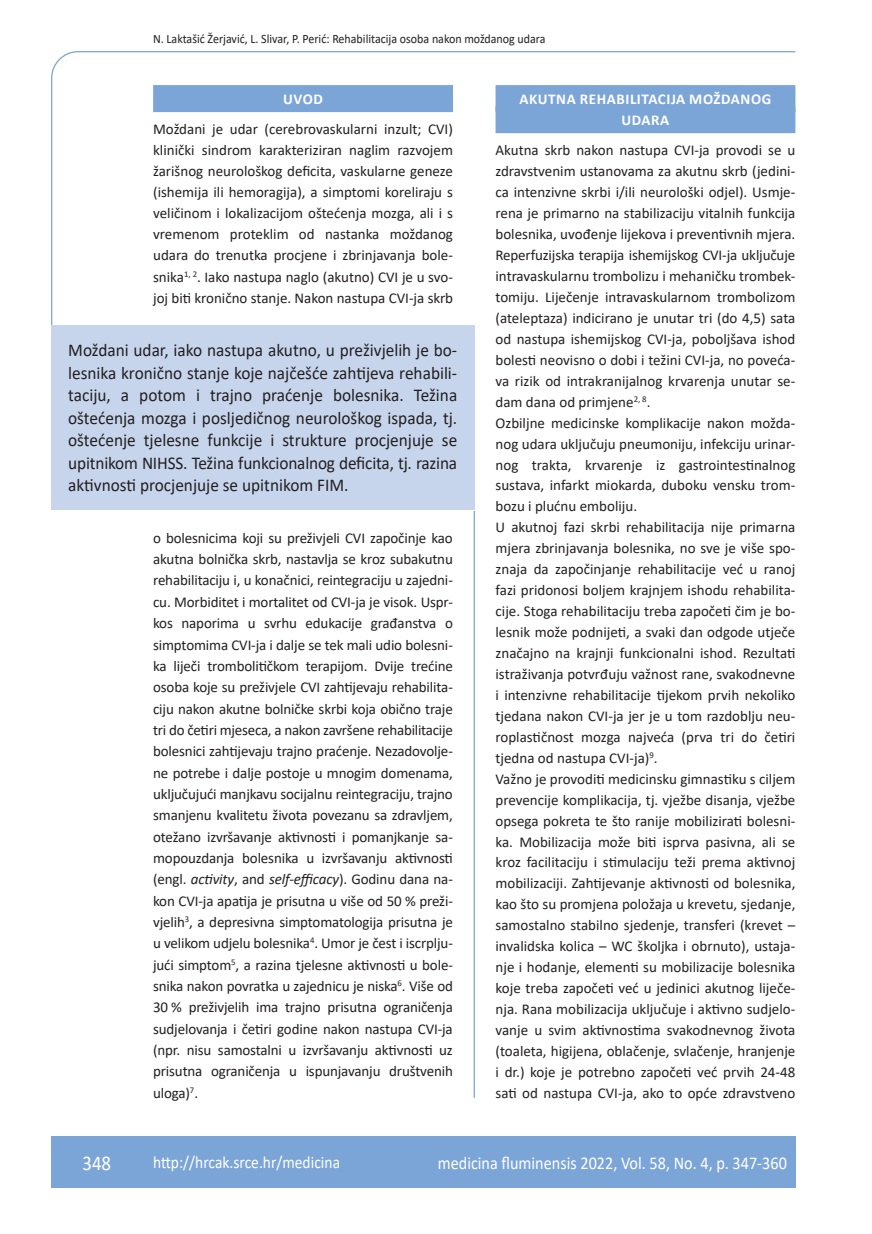
<style>
.page{position:relative;width:872px;height:1234px;background:#fff}
.page>*{position:absolute;margin:0;border:0;box-sizing:border-box;transform-origin:0 0}
.t1{font:21px "Calibri";color:#fff;scale:.9 1}
.t2{font:18px/22.5px "Calibri";color:#231f20;text-align:justify;scale:.96 1}
.t3{font:18px "Calibri";color:#fff;scale:.9 1}
.t4{font:17.25px "Calibri";color:#fff;scale:.9 1}
.t5{font:15px/21px "Calibri";color:#231f20;text-align:justify}
.t6{font:700 15px/21px "Calibri";letter-spacing:.04em;color:#fff;text-align:center}
.t7{font:12.75px "Calibri";color:#231f20;scale:.94 1}
.s1{font-style:italic}
</style>
<div class="page">
<svg style="left:51px;top:51px;width:745px;height:275px"></svg>
<hr style="left:473px;top:511px;width:2px;height:586px;background:#7ca5d7">
<div style="left:51px;top:1135px;width:744px;height:51px;background:#7ca5d7"></div>
<div style="left:153px;top:85px;width:300px;height:27px;background:#7ca5d7"></div>
<div style="left:495px;top:85px;width:300px;height:27px;background:#7ca5d7"></div>
<div style="left:495px;top:106px;width:300px;height:27px;background:#7ca5d7"></div>
<div style="left:51px;top:325px;width:423px;height:185px;background:#c6d5ec"></div>
<p class="t7" style="left:153px;top:29px;width:419px">N. Laktašić Žerjavić, L. Slivar, P. Perić: Rehabilitacija osoba nakon moždanog udara</p>
<p class="t6" style="left:283px;top:88px;width:41px">UVOD</p>
<p class="t5" style="left:153px;top:118px;width:301px">Moždani je udar (cerebrovaskularni inzult; CVI) klinički sindrom karakteriziran naglim razvojem žarišnog neurološkog deficita, vaskularne geneze (ishemija ili hemoragija), a simptomi koreliraju s veličinom i lokalizacijom oštećenja mozga, ali i s vremenom proteklim od nastanka moždanog udara do trenutka procjene i zbrinjavanja bole&shy;snika<sup>1,</sup> <sup>2</sup>. Iako nastupa naglo (akutno) CVI je u svo&shy;joj biti kronično stanje. Nakon nastupa CVI-ja skrb</p>
<p class="t2" style="left:68px;top:338px;width:407px">Moždani udar, iako nastupa akutno, u preživjelih je bo&shy;lesnika kronično stanje koje najčešće zahtijeva rehabili&shy;taciju, a potom i trajno praćenje bolesnika. Težina oštećenja mozga i posljedičnog neurološkog ispada, tj. oštećenje tjelesne funkcije i strukture procjenjuje se upitnikom NIHSS. Težina funkcionalnog deficita, tj. razina aktivnosti procjenjuje se upitnikom FIM.</p>
<p class="t5" style="left:153px;top:526px;width:301px">o bolesnicima koji su preživjeli CVI započinje kao akutna bolnička skrb, nastavlja se kroz subakutnu rehabilitaciju i, u konačnici, reintegraciju u zajedni&shy;cu. Morbiditet i mortalitet od CVI-ja je visok. Uspr&shy;kos naporima u svrhu edukacije građanstva o simptomima CVI-ja i dalje se tek mali udio bolesni&shy;ka liječi trombolitičkom terapijom. Dvije trećine osoba koje su preživjele CVI zahtijevaju rehabilita&shy;ciju nakon akutne bolničke skrbi koja obično traje tri do četiri mjeseca, a nakon završene rehabilitacije bolesnici zahtijevaju trajno praćenje. Nezadovolje&shy;ne potrebe i dalje postoje u mnogim domenama, uključujući manjkavu socijalnu reintegraciju, trajno smanjenu kvalitetu života povezanu sa zdravljem, otežano izvršavanje aktivnosti i pomanjkanje sa&shy;mopouzdanja bolesnika u izvršavanju aktivnosti (engl. <span class="s1">activity</span>, and <span class="s1">self-efficacy</span>). Godinu dana na&shy;kon CVI-ja apatija je prisutna u više od 50 % preži&shy;vjelih<sup>3</sup>, a depresivna simptomatologija prisutna je u velikom udjelu bolesnika<sup>4</sup>. Umor je čest i iscrplju&shy;jući simptom<sup>5</sup>, a razina tjelesne aktivnosti u bole&shy;snika nakon povratka u zajednicu je niska<sup>6</sup>. Više od 30 % preživjelih ima trajno prisutna ograničenja sudjelovanja i četiri godine nakon nastupa CVI-ja (npr. nisu samostalni u izvršavanju aktivnosti uz prisutna ograničenja u ispunjavanju društvenih uloga)<sup>7</sup>.</p>
<p class="t6" style="left:519px;top:88px;width:253px">AKUTNA REHABILITACIJA MOŽDANOG<br>UDARA</p>
<p class="t5" style="left:495px;top:139px;width:301px;text-align:left">Akutna skrb nakon nastupa CVI-ja provodi se u zdravstvenim ustanovama za akutnu skrb (jedini&shy;ca intenzivne skrbi i/ili neurološki odjel). Usmje&shy;rena je primarno na stabilizaciju vitalnih funkcija bolesnika, uvođenje lijekova i preventivnih mjera.<br>Reperfuzijska terapija ishemijskog CVI-ja uključuje intravaskularnu trombolizu i mehaničku trombek&shy;tomiju. Liječenje intravaskularnom trombolizom (ateleptaza) indicirano je unutar tri (do 4,5) sata od nastupa ishemijskog CVI-ja, poboljšava ishod bolesti neovisno o dobi i težini CVI-ja, no poveća&shy;va rizik od intrakranijalnog krvarenja unutar se&shy;dam dana od primjene<sup>2,</sup> <sup>8</sup>.<br>Ozbiljne medicinske komplikacije nakon možda&shy;nog udara uključuju pneumoniju, infekciju urinar&shy;nog trakta, krvarenje iz gastrointestinalnog sustava, infarkt miokarda, duboku vensku trom&shy;bozu i plućnu emboliju.<br>U akutnoj fazi skrbi rehabilitacija nije primarna mjera zbrinjavanja bolesnika, no sve je više spo&shy;znaja da započinjanje rehabilitacije već u ranoj fazi pridonosi boljem krajnjem ishodu rehabilita&shy;cije. Stoga rehabilitaciju treba započeti čim je bo&shy;lesnik može podnijeti, a svaki dan odgode utječe značajno na krajnji funkcionalni ishod. Rezultati istraživanja potvrđuju važnost rane, svakodnevne i intenzivne rehabilitacije tijekom prvih nekoliko tjedana nakon CVI-ja jer je u tom razdoblju neu&shy;roplastičnost mozga najveća (prva tri do četiri tjedna od nastupa CVI-ja)<sup>9</sup>.<br>Važno je provoditi medicinsku gimnastiku s ciljem prevencije komplikacija, tj. vježbe disanja, vježbe opsega pokreta te što ranije mobilizirati bolesni&shy;ka. Mobilizacija može biti isprva pasivna, ali se kroz facilitaciju i stimulaciju teži prema aktivnoj mobilizaciji. Zahtijevanje aktivnosti od bolesnika, kao što su promjena položaja u krevetu, sjedanje, samostalno stabilno sjedenje, transferi (krevet – invalidska kolica – WC školjka i obrnuto), ustaja&shy;nje i hodanje, elementi su mobilizacije bolesnika koje treba započeti već u jedinici akutnog liječe&shy;nja. Rana mobilizacija uključuje i aktivno sudjelo&shy;vanje u svim aktivnostima svakodnevnog života (toaleta, higijena, oblačenje, svlačenje, hranjenje i dr.) koje je potrebno započeti već prvih 24-48 sati od nastupa CVI-ja, ako to opće zdravstveno</p>
<h1 class="t1" style="left:82px;top:1147px;width:33px">348</h1>
<p class="t4" style="left:153px;top:1149px;width:209px">http://hrcak.srce.hr/medicina</p>
<p class="t3" style="left:438px;top:1149px;width:389px">medicina fluminensis 2022, Vol. 58, No. 4, p. 347-360</p>
</div>
